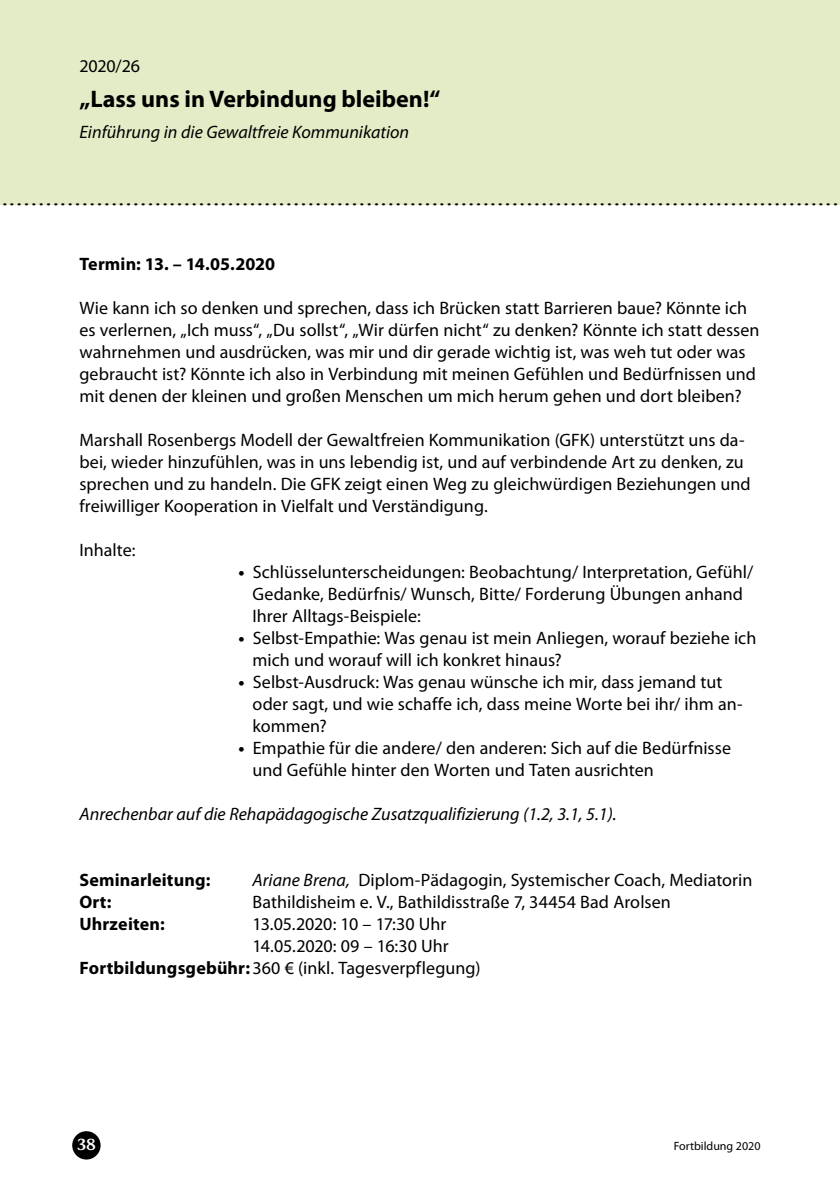
<style>
.page{position:relative;width:840px;height:1191px;background:#fff}
.page>*{position:absolute;margin:0;border:0;box-sizing:border-box;transform-origin:0 0}
.t1{font:28px "Times New Roman";color:#000}
.t2{font:700 24px "Myriad Pro";color:#000}
.t3{font:18px/22px "Myriad Pro";letter-spacing:.005em;color:#000}
.t4{font:italic 18px "Myriad Pro";color:#000}
.t5{font:700 18px "Myriad Pro";letter-spacing:.005em;color:#000}
.t6{font:600 16px "Stone Informal";color:#fff}
.t7{font:12px "Myriad Pro";color:#000}
.s1{font-weight:700}
.s2{font-style:italic}
</style>
<div class="page">
<div style="left:72px;top:1131px;width:28px;height:28px;background:#000;border-radius:50%"></div>
<div style="left:0;top:0;width:839px;height:204px;background:#e3ecc6"></div>
<p class="t3" style="left:79px;top:55px;width:62px">2020/26</p>
<h2 class="t2" style="left:79px;top:84px;width:362px">„Lass uns in Verbindung bleiben!“</h2>
<p class="t4" style="left:79px;top:121px;width:331px">Einführung in die Gewaltfreie Kommunikation</p>
<h1 class="t1" style="left:1px;top:177px;width:838px">...................................................................................................................</h1>
<p class="t5" style="left:79px;top:252px;width:197px">Termin: 13. – 14.05.2020</p>
<p class="t3" style="left:79px;top:297px;width:681px">Wie kann ich so denken und sprechen, dass ich Brücken statt Barrieren baue? Könnte ich es verlernen, „Ich muss“, „Du sollst“, „Wir dürfen nicht“ zu denken? Könnte ich statt dessen wahrnehmen und ausdrücken, was mir und dir gerade wichtig ist, was weh tut oder was gebraucht ist? Könnte ich also in Verbindung mit meinen Gefühlen und Bedürfnissen und mit denen der kleinen und großen Menschen um mich herum gehen und dort bleiben?</p>
<p class="t3" style="left:79px;top:429px;width:672px">Marshall Rosenbergs Modell der Gewaltfreien Kommunikation (GFK) unterstützt uns da&shy;bei, wieder hinzufühlen, was in uns lebendig ist, und auf verbindende Art zu denken, zu sprechen und zu handeln. Die GFK zeigt einen Weg zu gleichwürdigen Beziehungen und freiwilliger Kooperation in Vielfalt und Verständigung.</p>
<p class="t3" style="left:79px;top:539px;width:57px">Inhalte:</p>
<p class="t3" style="left:252px;top:561px;width:502px;text-indent:-14px"><span class="s1">•</span> Schlüsselunterscheidungen: Beobachtung/ Interpretation, Gefühl/<br>Gedanke, Bedürfnis/ Wunsch, Bitte/ Forderung Übungen anhand<br>Ihrer Alltags-Beispiele:</p>
<p class="t3" style="left:252px;top:627px;width:505px;text-indent:-14px"><span class="s1">•</span> Selbst-Empathie: Was genau ist mein Anliegen, worauf beziehe ich mich und worauf will ich konkret hinaus?</p>
<p class="t3" style="left:252px;top:671px;width:491px;text-indent:-14px"><span class="s1">•</span> Selbst-Ausdruck: Was genau wünsche ich mir, dass jemand tut oder sagt, und wie schaffe ich, dass meine Worte bei ihr/ ihm an&shy;kommen?</p>
<p class="t3" style="left:252px;top:737px;width:479px;text-indent:-14px"><span class="s1">•</span> Empathie für die andere/ den anderen: Sich auf die Bedürfnisse und Gefühle hinter den Worten und Taten ausrichten</p>
<p class="t4" style="left:79px;top:803px;width:538px">Anrechenbar auf die Rehapädagogische Zusatzqualifizierung (1.2, 3.1, 5.1).</p>
<p class="t5" style="left:79px;top:868px;width:132px">Seminarleitung:</p>
<p class="t3" style="left:252px;top:869px;width:501px"><span class="s2">Ariane Brena,</span> Diplom-Pädagogin, Systemischer Coach, Mediatorin</p>
<p class="t5" style="left:79px;top:890px;width:33px">Ort:</p>
<p class="t3" style="left:252px;top:891px;width:419px">Bathildisheim e. V., Bathildisstraße 7, 34454 Bad Arolsen</p>
<p class="t5" style="left:79px;top:912px;width:87px">Uhrzeiten:</p>
<p class="t3" style="left:252px;top:913px;width:195px">13.05.2020: 10 – 17:30 Uhr</p>
<p class="t3" style="left:252px;top:935px;width:197px">14.05.2020: 09 – 16:30 Uhr</p>
<p class="t3" style="left:79px;top:957px;width:402px"><span class="s1">Fortbildungsgebühr:</span> 360 € (inkl. Tagesverpflegung)</p>
<p class="t6" style="left:77px;top:1135px;width:20px">38</p>
<p class="t7" style="left:673px;top:1139px;width:88px">Fortbildung 2020</p>
</div>
